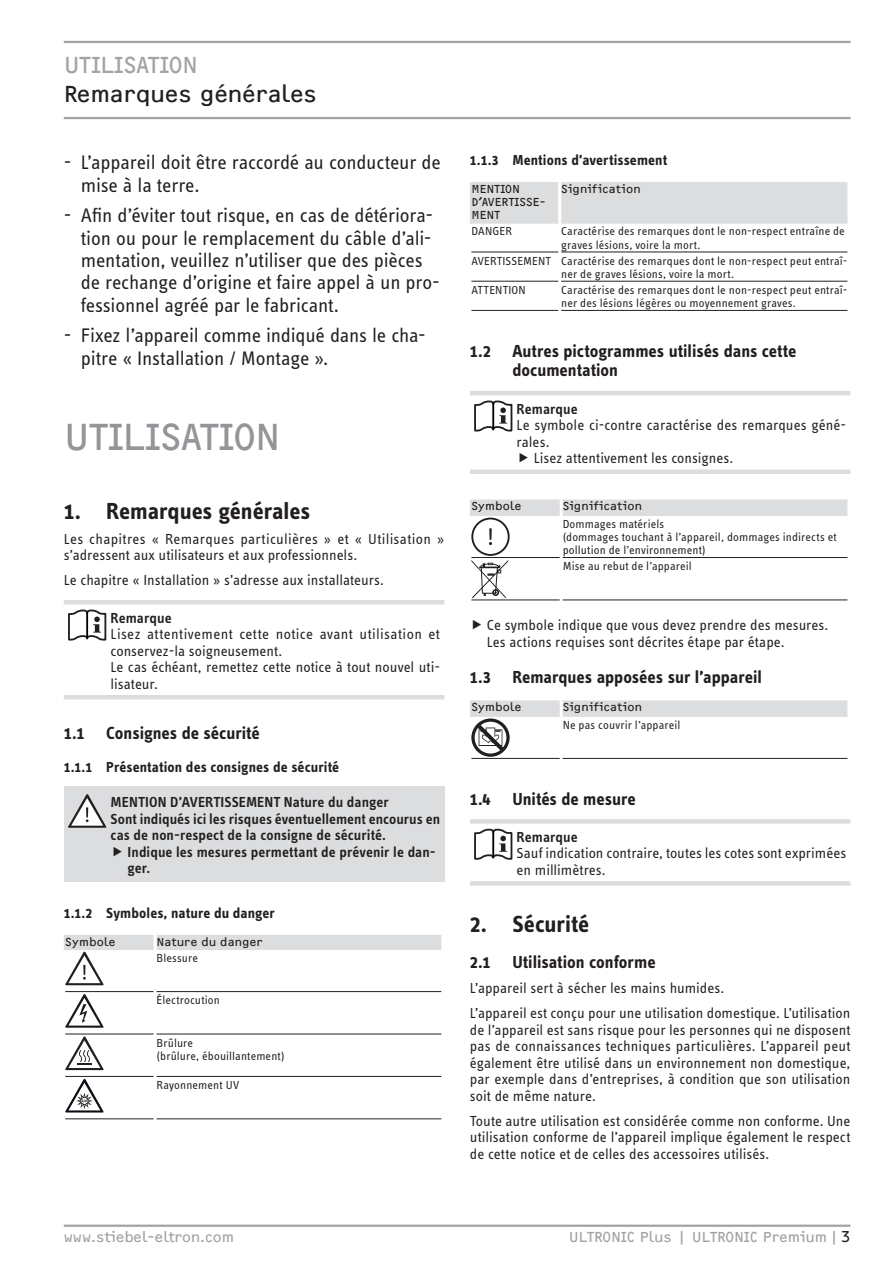
<style>
.page{position:relative;width:893px;height:1263px;background:#fff}
.page>*{position:absolute;margin:0;border:0;box-sizing:border-box;transform-origin:0 0}
.t1{font:39px "F2 FOCR Bczyk Com";letter-spacing:-.015em;color:#939598}
.t2{font:700 24px "STE Info Text";letter-spacing:-.005em;color:#231f20}
.t3{font:24px "F2 FOCR Bczyk Com";letter-spacing:-.005em;color:#231f20}
.t4{font:24px "F2 FOCR Bczyk Com";color:#a1a3a6}
.t5{font:20.25px/22.4px "STE Info Text";letter-spacing:-.01em;color:#231f20}
.t6{font:700 18px/19.8px "STE Info Text";color:#231f20}
.t7{font:15px/16.5px "STE Info Text";color:#231f20}
.t8{font:600 15px/16.5px "STE Info Text";letter-spacing:.005em;color:#231f20}
.t9{font:700 15px "STE Info Text";letter-spacing:.005em;color:#231f20}
.t10{font:15px "F2 FOCR Bczyk Com";color:#a1a3a6}
.t11{font:12px/13.2px "STE Info Text";letter-spacing:.01em;color:#231f20}
.t12{font:12px "F2 FOCR Bczyk Com";letter-spacing:.02em;color:#231f20}
.t13{font:12px/13.2px "F2 FOCR Bczyk Com";color:#231f20}
.s1{color:#231f20}
</style>
<div class="page">
<hr style="left:64px;top:41px;width:786px;height:2px;background:#a1a3a6">
<hr style="left:64px;top:117px;width:786px;height:2px;background:#a1a3a6">
<hr style="left:64px;top:1224px;width:786px;height:3px;background:#a1a3a6">
<hr style="left:64px;top:600px;width:380px;height:4px;background:#dcdddf">
<hr style="left:64px;top:695px;width:380px;height:4px;background:#dcdddf">
<svg style="left:68px;top:609px;width:38px;height:31px"></svg>
<hr style="left:86px;top:613px;width:2px;height:24px;background:#000">
<div style="left:64px;top:787px;width:380px;height:95px;background:#dcdddf"></div>
<svg style="left:68px;top:794px;width:38px;height:34px"></svg>
<hr style="left:65px;top:991px;width:89px;height:1px;background:#231f20">
<hr style="left:157px;top:991px;width:284px;height:1px;background:#231f20">
<hr style="left:65px;top:1034px;width:89px;height:1px;background:#231f20">
<hr style="left:157px;top:1034px;width:284px;height:1px;background:#231f20">
<hr style="left:65px;top:1076px;width:89px;height:1px;background:#231f20">
<hr style="left:157px;top:1076px;width:284px;height:1px;background:#231f20">
<hr style="left:65px;top:1118px;width:89px;height:1px;background:#231f20">
<hr style="left:157px;top:1118px;width:284px;height:1px;background:#231f20">
<div style="left:470px;top:182px;width:377px;height:42px;background:#dcdddf"></div>
<hr style="left:558px;top:182px;width:3px;height:42px;background:#fff">
<hr style="left:471px;top:252px;width:87px;height:1px;background:#231f20">
<hr style="left:561px;top:252px;width:286px;height:1px;background:#231f20">
<hr style="left:471px;top:281px;width:87px;height:1px;background:#231f20">
<hr style="left:561px;top:281px;width:286px;height:1px;background:#231f20">
<hr style="left:471px;top:310px;width:87px;height:1px;background:#231f20">
<hr style="left:561px;top:310px;width:286px;height:1px;background:#231f20">
<hr style="left:470px;top:391px;width:380px;height:4px;background:#dcdddf">
<div style="left:470px;top:469px;width:380px;height:5px;background:#dcdddf"></div>
<svg style="left:474px;top:400px;width:38px;height:31px"></svg>
<hr style="left:492px;top:404px;width:2px;height:24px;background:#000">
<hr style="left:471px;top:599px;width:89px;height:1px;background:#231f20">
<hr style="left:563px;top:599px;width:284px;height:1px;background:#231f20">
<hr style="left:471px;top:758px;width:89px;height:1px;background:#231f20">
<hr style="left:563px;top:758px;width:284px;height:1px;background:#231f20">
<div style="left:470px;top:819px;width:380px;height:5px;background:#dcdddf"></div>
<div style="left:470px;top:881px;width:380px;height:5px;background:#dcdddf"></div>
<svg style="left:474px;top:829px;width:38px;height:31px"></svg>
<hr style="left:492px;top:832px;width:2px;height:24px;background:#000">
<svg style="left:64px;top:935px;width:378px;height:50px"></svg>
<svg style="left:65px;top:994px;width:39px;height:34px"></svg>
<svg style="left:65px;top:1036px;width:39px;height:34px"></svg>
<svg style="left:65px;top:1079px;width:39px;height:33px"></svg>
<svg style="left:470px;top:499px;width:378px;height:99px"></svg>
<svg style="left:470px;top:700px;width:378px;height:57px"></svg>
<h2 class="t4" style="left:64px;top:51px;width:29px">Utilisation</h2>
<h2 class="t3" style="left:64px;top:80px;width:255px">Remarques générales</h2>
<h3 class="t5" style="left:81px;top:151px;width:361px;text-indent:-17px">- L’appareil doit être raccordé au conducteur de mise à la terre.</h3>
<h3 class="t5" style="left:81px;top:204px;width:361px;text-indent:-17px">- Afin d’éviter tout risque, en cas de détériora&shy;tion ou pour le remplacement du câble d’ali&shy;mentation, veuillez n’utiliser que des pièces de rechange d’origine et faire appel à un pro&shy;fessionnel agréé par le fabricant.</h3>
<h3 class="t5" style="left:81px;top:324px;width:347px;text-indent:-17px">- Fixez l’appareil comme indiqué dans le cha&shy;pitre « Installation / Montage ».</h3>
<h1 class="t1" style="left:64px;top:414px;width:219px">UTILISATION</h1>
<h2 class="t2" style="left:64px;top:497px;width:248px">1. Remarques générales</h2>
<p class="t7" style="left:64px;top:531px;width:382px">Les chapitres « Remarques particulières » et « Utilisation » s’adressent aux utilisateurs et aux professionnels.</p>
<p class="t7" style="left:64px;top:572px;width:322px">Le chapitre « Installation » s’adresse aux installateurs.</p>
<p class="t8" style="left:111px;top:609px;width:63px">Remarque</p>
<p class="t7" style="left:111px;top:626px;width:331px">Lisez attentivement cette notice avant utilisation et conservez-la soigneusement.<br>Le cas échéant, remettez cette notice à tout nouvel uti&shy;lisateur.</p>
<p class="t6" style="left:64px;top:723px;width:198px">1.1 Consignes de sécurité</p>
<p class="t9" style="left:64px;top:759px;width:277px">1.1.1 Présentation des consignes de sécurité</p>
<p class="t8" style="left:111px;top:794px;width:331px">MENTION D’AVERTISSEMENT Nature du danger<br>Sont indiqués ici les risques éventuellement encourus en cas de non-respect de la consigne de sécurité.</p>
<p class="t8" style="left:128px;top:844px;width:310px">Indique les mesures permettant de prévenir le dan&shy;ger.</p>
<p class="t9" style="left:64px;top:904px;width:213px">1.1.2 Symboles, nature du danger</p>
<p class="t12" style="left:65px;top:935px;width:52px">Symbole</p>
<p class="t12" style="left:157px;top:935px;width:108px">Nature du danger</p>
<p class="t11" style="left:157px;top:951px;width:43px">Blessure</p>
<p class="t11" style="left:157px;top:993px;width:65px">Électrocution</p>
<p class="t11" style="left:157px;top:1036px;width:130px">Brûlure<br>(brûlure, ébouillantement)</p>
<p class="t11" style="left:157px;top:1078px;width:84px">Rayonnement UV</p>
<p class="t9" style="left:470px;top:151px;width:199px">1.1.3 Mentions d’avertissement</p>
<p class="t13" style="left:471px;top:182px;width:76px">MENTION<br>D’AVERTISSE-<br>MENT</p>
<p class="t12" style="left:561px;top:182px;width:81px">Signification</p>
<p class="t11" style="left:471px;top:225px;width:42px">DANGER</p>
<p class="t11" style="left:561px;top:225px;width:285px">Caractérise des remarques dont le non-respect entraîne de graves lésions, voire la mort.</p>
<p class="t11" style="left:561px;top:254px;width:288px;text-indent:-90px">AVERTISSEMENT Caractérise des remarques dont le non-respect peut entraî&shy;ner de graves lésions, voire la mort.</p>
<p class="t11" style="left:471px;top:283px;width:56px">ATTENTION</p>
<p class="t11" style="left:561px;top:283px;width:288px">Caractérise des remarques dont le non-respect peut entraî&shy;ner des lésions légères ou moyennement graves.</p>
<p class="t6" style="left:512px;top:341px;width:286px;text-indent:-43px">1.2 Autres pictogrammes utilisés dans cette documentation</p>
<p class="t8" style="left:517px;top:400px;width:63px">Remarque</p>
<p class="t7" style="left:517px;top:417px;width:331px">Le symbole ci-contre caractérise des remarques géné-</p>
<p class="t7" style="left:517px;top:433px;width:34px">rales.</p>
<p class="t7" style="left:534px;top:450px;width:201px">Lisez attentivement les consignes.</p>
<p class="t12" style="left:471px;top:499px;width:52px">Symbole</p>
<p class="t12" style="left:563px;top:499px;width:81px">Signification</p>
<p class="t11" style="left:563px;top:517px;width:276px">Dommages matériels<br>(dommages touchant à l’appareil, dommages indirects et pollution de l’environnement)</p>
<p class="t11" style="left:563px;top:559px;width:131px">Mise au rebut de l’appareil</p>
<p class="t7" style="left:487px;top:617px;width:343px">Ce symbole indique que vous devez prendre des mesures.<br>Les actions requises sont décrites étape par étape.</p>
<p class="t6" style="left:470px;top:667px;width:294px">1.3 Remarques apposées sur l’appareil</p>
<p class="t12" style="left:471px;top:700px;width:52px">Symbole</p>
<p class="t12" style="left:563px;top:700px;width:81px">Signification</p>
<p class="t11" style="left:563px;top:718px;width:119px">Ne pas couvrir l’appareil</p>
<p class="t6" style="left:470px;top:789px;width:167px">1.4 Unités de mesure</p>
<p class="t8" style="left:517px;top:829px;width:63px">Remarque</p>
<p class="t7" style="left:517px;top:845px;width:331px">Sauf indication contraire, toutes les cotes sont exprimées en millimètres.</p>
<h2 class="t2" style="left:470px;top:910px;width:121px">2. Sécurité</h2>
<p class="t6" style="left:470px;top:952px;width:187px">2.1 Utilisation conforme</p>
<p class="t7" style="left:470px;top:976px;width:382px;line-height:25px">L’appareil sert à sécher les mains humides.<br>L’appareil est conçu pour une utilisation domestique. L’utilisation</p>
<p class="t7" style="left:470px;top:1022px;width:382px;text-align:justify">de l’appareil est sans risque pour les personnes qui ne disposent pas de connaissances techniques particulières. L’appareil peut également être utilisé dans un environnement non domestique, par exemple dans d’entreprises, à condition que son utilisation soit de même nature.</p>
<p class="t7" style="left:470px;top:1113px;width:382px;text-align:justify">Toute autre utilisation est considérée comme non conforme. Une utilisation conforme de l’appareil implique également le respect de cette notice et de celles des accessoires utilisés.</p>
<p class="t10" style="left:64px;top:1228px;width:172px">www.stiebel-eltron.com</p>
<p class="t10" style="left:569px;top:1228px;width:283px">ULTRONIC Plus | ULTRONIC Premium|<span class="s1">3</span></p>
</div>
